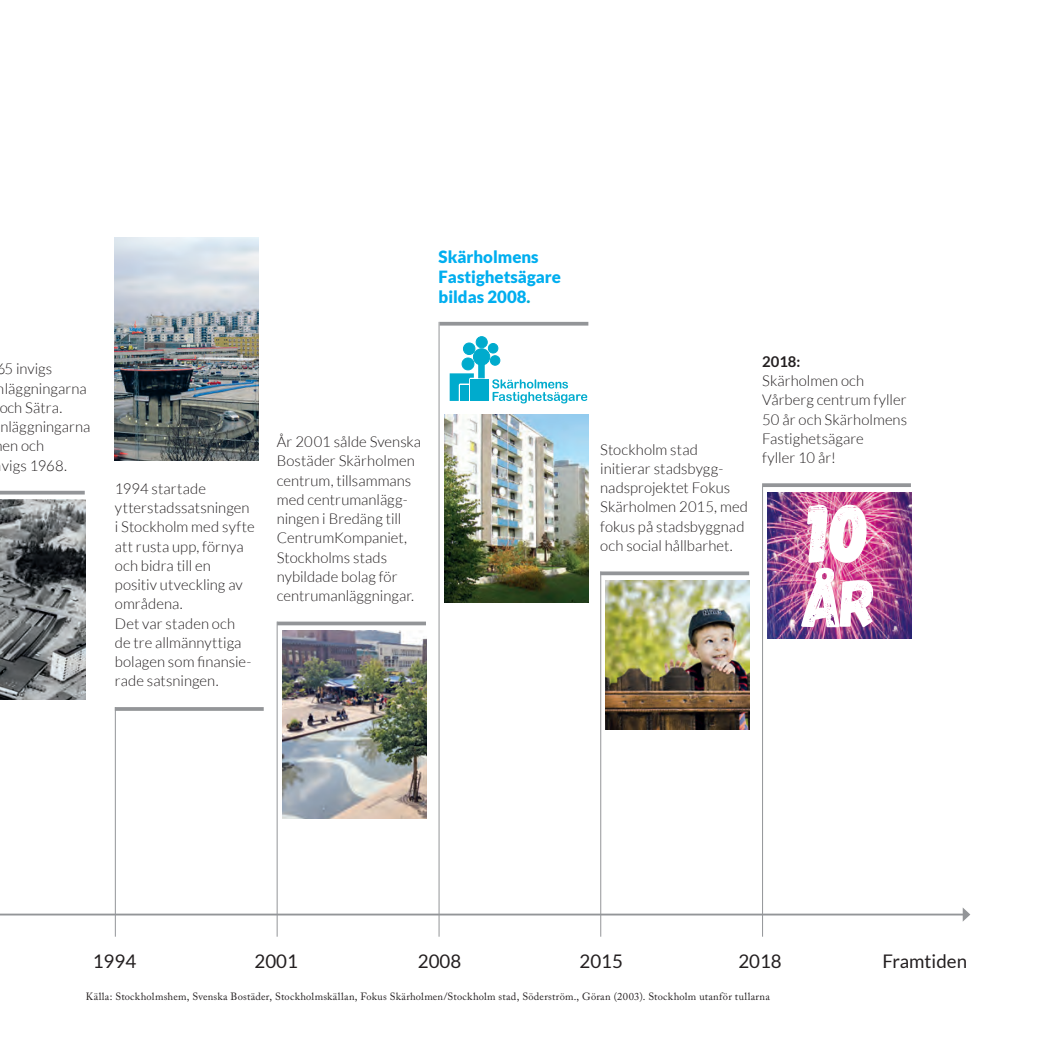
<style>
.page{position:relative;width:1042px;height:1042px;background:#fff}
.page>*{position:absolute;margin:0;border:0;box-sizing:border-box;transform-origin:0 0}
.t1{font:84.17px "Gagalin";color:#fff}
.t2{font:68.08px "Gagalin";color:#fff}
.t3{font:18.72px "Lato";color:#231f20}
.t4{font:900 16.8px "Lato";color:#00aeef}
.Visste_du_att{font:300 14.88px/19.2px "Lato";letter-spacing:.005em;color:#231f20}
.Visste_du_att-2{font:700 14.88px "Lato";color:#231f20}
.brödtext{font:10.5px "Adobe Caslon Pro";letter-spacing:.025em;color:#231f20}
.s1{color:#00abcd}
</style>
<div class="page">
<hr style="left:0;top:913px;width:963px;height:2px;background:#939598">
<svg style="left:962px;top:907px;width:8px;height:14px"></svg>
<hr style="left:0;top:491px;width:85px;height:3px;background:#939598">
<hr style="left:115px;top:707px;width:1px;height:229px;background:#939598">
<hr style="left:115px;top:707px;width:149px;height:4px;background:#999b9e">
<hr style="left:277px;top:621px;width:1px;height:315px;background:#939598">
<svg style="left:277px;top:621px;width:149px;height:4px"></svg>
<hr style="left:438px;top:322px;width:1px;height:614px;background:#939598">
<svg style="left:439px;top:322px;width:149px;height:4px"></svg>
<hr style="left:600px;top:571px;width:1px;height:365px;background:#939598">
<svg style="left:600px;top:571px;width:149px;height:4px"></svg>
<hr style="left:762px;top:486px;width:1px;height:450px;background:#939598">
<svg style="left:762px;top:483px;width:149px;height:4px"></svg>
<svg style="left:450px;top:373px;width:24px;height:28px"></svg>
<div style="left:460px;top:385px;width:9px;height:16px;background:#00abcd"></div>
<div style="left:471px;top:379px;width:18px;height:22px;background:#00abcd"></div>
<div style="left:473px;top:349px;width:17px;height:16px;background:#00abcd;border-radius:50%"></div>
<div style="left:473px;top:348px;width:17px;height:17px;border:1px solid #00abcd;border-radius:50%"></div>
<div style="left:476px;top:337px;width:11px;height:11px;background:#00abcd;border-radius:50%"></div>
<div style="left:476px;top:336px;width:11px;height:12px;border:1px solid #00abcd;border-radius:50%"></div>
<div style="left:490px;top:356px;width:10px;height:9px;background:#00abcd;border-radius:50%"></div>
<div style="left:490px;top:355px;width:10px;height:10px;border:1px solid #00abcd;border-radius:50%"></div>
<div style="left:488px;top:343px;width:10px;height:10px;background:#00abcd;border-radius:50%"></div>
<div style="left:488px;top:343px;width:10px;height:10px;border:1px solid #00abcd;border-radius:50%"></div>
<div style="left:463px;top:343px;width:12px;height:11px;background:#00abcd;border-radius:50%"></div>
<div style="left:463px;top:343px;width:12px;height:12px;border:1px solid #00abcd;border-radius:50%"></div>
<div style="left:462px;top:358px;width:12px;height:12px;background:#00abcd;border-radius:50%"></div>
<div style="left:462px;top:358px;width:12px;height:12px;border:1px solid #00abcd;border-radius:50%"></div>
<div style="left:478px;top:355px;width:6px;height:23px;background:#00abcd;border:1px solid #00abcd"></div>
<svg style="left:492px;top:379px;width:95px;height:24px"></svg>
<img style="left:0;top:500px;width:86px;height:199px">
<img style="left:114px;top:237px;width:144px;height:223px">
<img style="left:283px;top:630px;width:143px;height:189px">
<img style="left:606px;top:580px;width:144px;height:150px">
<img style="left:767px;top:493px;width:144px;height:146px">
<img style="left:444px;top:414px;width:144px;height:188px">
<p class="Visste_du_att" style="left:-4px;top:359px;width:58px">65 invigs</p>
<p class="Visste_du_att" style="left:-3px;top:379px;width:91px">nläggningarna</p>
<p class="Visste_du_att" style="left:-1px;top:398px;width:65px">och Sätra.</p>
<p class="Visste_du_att" style="left:1px;top:417px;width:91px">nläggningarna</p>
<p class="Visste_du_att" style="left:2px;top:436px;width:43px">en och</p>
<p class="Visste_du_att" style="left:2px;top:456px;width:67px">vigs 1968.</p>
<p class="t4" style="left:438px;top:247px;width:102px">Skärholmens</p>
<p class="t4" style="left:438px;top:267px;width:124px">Fastighetsägare</p>
<p class="t4" style="left:438px;top:287px;width:93px">bildas 2008<span class="s1">.</span></p>
<p class="Visste_du_att" style="left:115px;top:479px;width:93px">1994 startade</p>
<p class="Visste_du_att" style="left:115px;top:498px;width:141px">ytterstadssatsningen i Stockholm med syfte att rusta upp, förnya och bidra till en</p>
<p class="Visste_du_att" style="left:115px;top:575px;width:129px">positiv utveckling av</p>
<p class="Visste_du_att" style="left:115px;top:594px;width:69px">områdena.</p>
<p class="Visste_du_att" style="left:115px;top:614px;width:122px">Det var staden och</p>
<p class="Visste_du_att" style="left:115px;top:633px;width:138px">de tre allmännyttiga bolagen som finansie&shy;rade satsningen.</p>
<p class="Visste_du_att" style="left:277px;top:432px;width:146px">År 2001 sålde Svenska<br>Bostäder Skärholmen centrum, tillsammans med centrumanlägg&shy;ningen i Bredäng till<br>CentrumKompaniet,</p>
<p class="Visste_du_att" style="left:277px;top:548px;width:139px">Stockholms stads nybildade bolag för centrumanläggningar.</p>
<p class="Visste_du_att" style="left:600px;top:440px;width:99px">Stockholm stad</p>
<p class="Visste_du_att" style="left:600px;top:459px;width:149px">initierar stadsbygg&shy;nadsprojektet Fokus<br>Skärholmen 2015, med fokus på stadsbyggnad och social hållbarhet.</p>
<p class="Visste_du_att-2" style="left:762px;top:353px;width:40px">2018:</p>
<p class="Visste_du_att" style="left:762px;top:371px;width:147px">Skärholmen och<br>Vårberg centrum fyller<br>50 år och Skärholmens<br>Fastighetsägare</p>
<p class="Visste_du_att" style="left:762px;top:448px;width:75px">fyller 10 år!</p>
<p class="t1" style="left:808px;top:481px;width:65px">10</p>
<p class="t2" style="left:802px;top:561px;width:77px">ÅR</p>
<p class="t3" style="left:93px;top:950px;width:45px">1994</p>
<p class="t3" style="left:254px;top:950px;width:45px">2001</p>
<p class="t3" style="left:418px;top:950px;width:45px">2008</p>
<p class="t3" style="left:579px;top:950px;width:45px">2015</p>
<p class="t3" style="left:738px;top:950px;width:45px">2018</p>
<p class="brödtext" style="left:86px;top:990px;width:686px">Källa: Stockholmshem, Svenska Bostäder, Stockholmskällan, Fokus Skärholmen/Stockholm stad, Söderström., Göran (2003). Stockholm utanför tullarna</p>
<p class="t3" style="left:882px;top:950px;width:86px">Framtiden</p>
</div>
